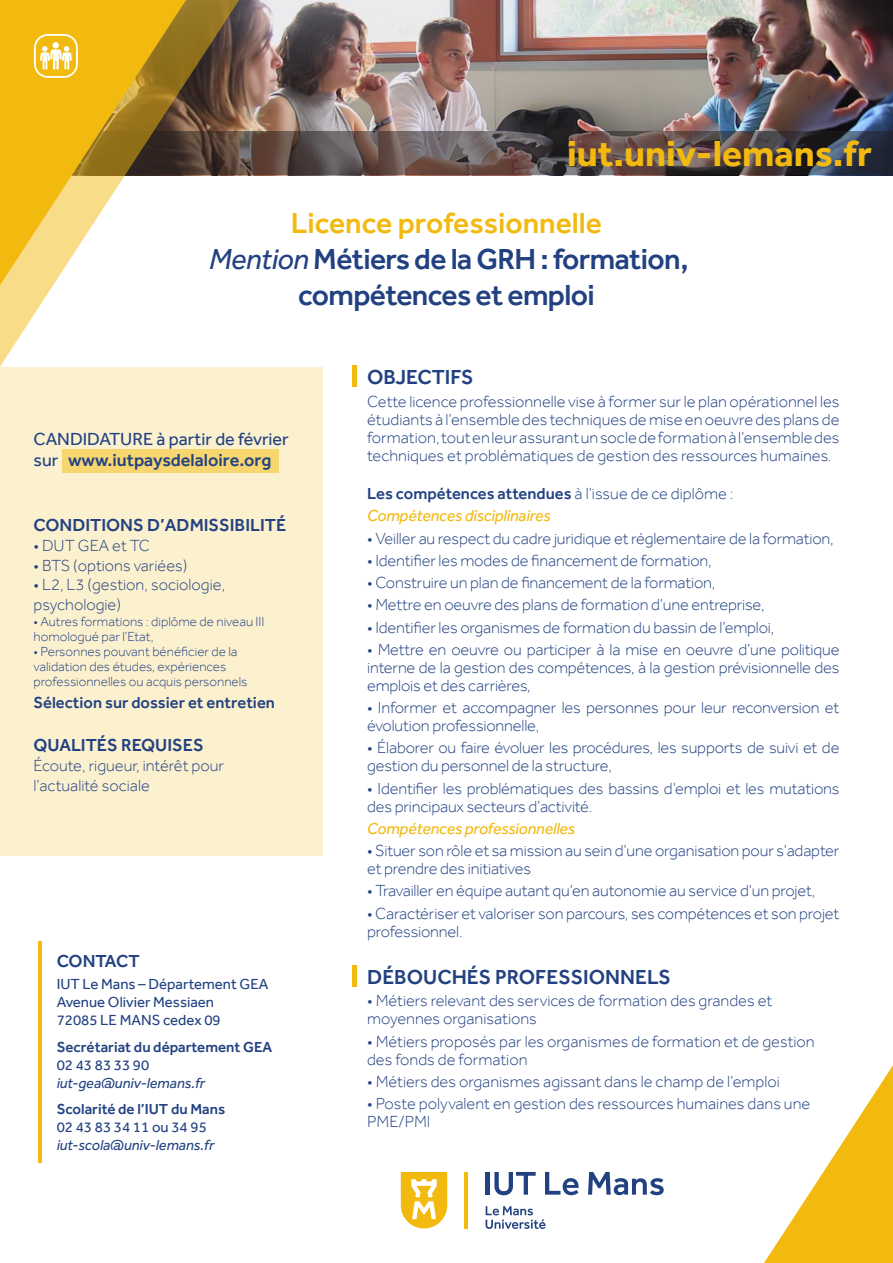
<style>
.page{position:relative;width:893px;height:1263px;background:#fff}
.page>*{position:absolute;margin:0;border:0;box-sizing:border-box;transform-origin:0 0}
.t1{font:700 37.5px "Effra";color:#f2b90f}
.t2{font:500 30px "Effra";letter-spacing:-.02em;color:#224181}
.t3{font:500 30px "Effra";color:#f2b90f}
.t4{font:500 21px "Effra";color:#224181}
.t5{font:500 18px "Effra";color:#224282}
.t6{font:18px "Effra";color:#224282}
.t7{font:500 18px "Effra";color:#224181}
.t8{font:300 16.5px/18px "Effra";letter-spacing:-.01em;color:#224282}
.t9{font:500 16.5px "Effra";color:#224282}
.t10{font:italic 16.5px "Effra";letter-spacing:-.01em;color:#f2b90f}
.t11{font:300 16.5px/19.8px "Effra";color:#224181}
.t12{font:15px "Effra";color:#224282}
.t13{font:500 15px "Effra";color:#224282}
.t14{font:italic 15px "Effra";color:#224282}
.t15{font:300 13.5px/15px "Effra";color:#224282}
.s1{font-weight:400;font-style:italic}
.s2{font-weight:400}
.s3{font-weight:300}
</style>
<div class="page">
<img style="left:281px;top:0;width:612px;height:131px">
<div style="left:0;top:367px;width:323px;height:489px;background:#fcf1cf"></div>
<div style="left:62px;top:449px;width:217px;height:24px;background:#f7d56f"></div>
<svg style="left:764px;top:1065px;width:129px;height:198px"></svg>
<hr style="left:486px;top:1172px;width:4px;height:23px;background:#224181">
<svg style="left:494px;top:1172px;width:42px;height:23px"></svg>
<svg style="left:545px;top:1172px;width:34px;height:23px"></svg>
<svg style="left:588px;top:1172px;width:76px;height:23px"></svg>
<hr style="left:464px;top:1172px;width:3px;height:56px;background:#f2b90f">
<svg style="left:401px;top:1172px;width:46px;height:56px"></svg>
<svg style="left:486px;top:1206px;width:59px;height:23px"></svg>
<hr style="left:352px;top:366px;width:4px;height:21px;background:#f2b90f">
<hr style="left:38px;top:942px;width:4px;height:221px;background:#f2b90f">
<svg style="left:281px;top:131px;width:612px;height:44px"></svg>
<svg style="left:0;top:0;width:281px;height:367px"></svg>
<svg style="left:0;top:0;width:186px;height:285px"></svg>
<div style="left:35px;top:35px;width:42px;height:42px;background:#f2b90f;border-radius:13px"></div>
<div style="left:34px;top:34px;width:44px;height:44px;border:2px solid #fff;border-radius:13px"></div>
<div style="left:52px;top:42px;width:7px;height:7px;background:#fff;border-radius:50%"></div>
<svg style="left:40px;top:46px;width:32px;height:24px"></svg>
<hr style="left:352px;top:966px;width:4px;height:21px;background:#f2b90f">
<p class="t1" style="left:567px;top:130px;width:306px">iut.univ-lemans.fr</p>
<p class="t3" style="left:291px;top:205px;width:313px">Licence professionnelle</p>
<p class="t2" style="left:209px;top:241px;width:481px"><span class="s1">Mention</span> Métiers de la GRH : formation,</p>
<p class="t2" style="left:298px;top:277px;width:298px">compétences et emploi</p>
<p class="t6" style="left:34px;top:428px;width:257px">CANDIDATURE à partir de février</p>
<p class="t5" style="left:34px;top:449px;width:239px"><span class="s2">sur</span> www.iutpaysdelaloire.org</p>
<p class="t5" style="left:34px;top:514px;width:254px">CONDITIONS D’ADMISSIBILITÉ</p>
<p class="t8" style="left:34px;top:536px;width:118px">• DUT GEA et TC</p>
<p class="t8" style="left:34px;top:556px;width:155px">• BTS (options variées)</p>
<p class="t8" style="left:34px;top:575px;width:193px;line-height:19.8px">• L2, L3 (gestion, sociologie, psychologie)</p>
<p class="t15" style="left:34px;top:614px;width:232px">• Autres formations : diplôme de niveau III homologué par l’Etat,</p>
<p class="t15" style="left:34px;top:644px;width:215px">• Personnes pouvant bénéficier de la validation des études, expériences professionnelles ou acquis personnels</p>
<p class="t9" style="left:34px;top:693px;width:243px">Sélection sur dossier et entretien</p>
<p class="t7" style="left:34px;top:734px;width:172px">QUALITÉS REQUISES</p>
<p class="t11" style="left:34px;top:755px;width:192px">Écoute, rigueur, intérêt pour l’actualité sociale</p>
<p class="t5" style="left:57px;top:950px;width:84px">CONTACT</p>
<p class="t12" style="left:57px;top:975px;width:213px">IUT Le Mans – Département GEA</p>
<p class="t12" style="left:57px;top:993px;width:159px">Avenue Olivier Messiaen</p>
<p class="t12" style="left:57px;top:1011px;width:166px">72085 LE MANS cedex 09</p>
<p class="t13" style="left:57px;top:1037px;width:217px">Secrétariat du département GEA</p>
<p class="t12" style="left:57px;top:1055px;width:94px">02 43 83 33 90</p>
<p class="t14" style="left:57px;top:1074px;width:150px">iut-gea@univ-lemans.fr</p>
<p class="t13" style="left:57px;top:1100px;width:170px">Scolarité de l’IUT du Mans</p>
<p class="t12" style="left:57px;top:1118px;width:152px">02 43 83 34 11 ou 34 95</p>
<p class="t14" style="left:57px;top:1136px;width:159px">iut-scola@univ-lemans.fr</p>
<p class="t4" style="left:367px;top:365px;width:108px">OBJECTIFS</p>
<p class="t8" style="left:367px;top:392px;width:474px;text-align:justify">Cette licence professionnelle vise à former sur le plan opérationnel les étudiants à l’ensemble des techniques de mise en oeuvre des plans de formation, tout en leur assurant un socle de formation à l’ensemble des techniques et problématiques de gestion des ressources humaines.</p>
<p class="t9" style="left:367px;top:484px;width:368px">Les compétences attendues <span class="s3">à l’issue de ce diplôme :</span></p>
<p class="t10" style="left:367px;top:506px;width:185px">Compétences disciplinaires</p>
<p class="t8" style="left:367px;top:529px;width:468px">• Veiller au respect du cadre juridique et réglementaire de la formation,</p>
<p class="t8" style="left:367px;top:551px;width:346px">• Identifier les modes de financement de formation,</p>
<p class="t8" style="left:367px;top:573px;width:350px">• Construire un plan de financement de la formation,</p>
<p class="t8" style="left:367px;top:596px;width:399px">• Mettre en oeuvre des plans de formation d’une entreprise,</p>
<p class="t8" style="left:367px;top:618px;width:409px">• Identifier les organismes de formation du bassin de l’emploi,</p>
<p class="t8" style="left:367px;top:640px;width:474px;text-align:justify">• Mettre en oeuvre ou participer à la mise en oeuvre d’une politique interne de la gestion des compétences, à la gestion prévisionnelle des emplois et des carrières,</p>
<p class="t8" style="left:367px;top:698px;width:474px">• Informer et accompagner les personnes pour leur reconversion et évolution professionnelle,</p>
<p class="t8" style="left:367px;top:739px;width:474px">• Élaborer ou faire évoluer les procédures, les supports de suivi et de gestion du personnel de la structure,</p>
<p class="t8" style="left:367px;top:779px;width:474px">• Identifier les problématiques des bassins d’emploi et les mutations des principaux secteurs d’activité.</p>
<p class="t10" style="left:367px;top:819px;width:210px">Compétences professionnelles</p>
<p class="t8" style="left:367px;top:841px;width:474px">• Situer son rôle et sa mission au sein d’une organisation pour s’adapter et prendre des initiatives</p>
<p class="t8" style="left:367px;top:882px;width:450px">• Travailler en équipe autant qu’en autonomie au service d’un projet,</p>
<p class="t8" style="left:367px;top:904px;width:474px">• Caractériser et valoriser son parcours, ses compétences et son projet professionnel.</p>
<p class="t4" style="left:367px;top:964px;width:305px">DÉBOUCHÉS PROFESSIONNELS</p>
<p class="t8" style="left:367px;top:991px;width:407px">• Métiers relevant des services de formation des grandes et moyennes organisations</p>
<p class="t8" style="left:367px;top:1032px;width:449px">• Métiers proposés par les organismes de formation et de gestion des fonds de formation</p>
<p class="t8" style="left:367px;top:1072px;width:414px">• Métiers des organismes agissant dans le champ de l’emploi</p>
<p class="t8" style="left:367px;top:1094px;width:445px">• Poste polyvalent en gestion des ressources humaines dans une<br>PME/PMI</p>
</div>
